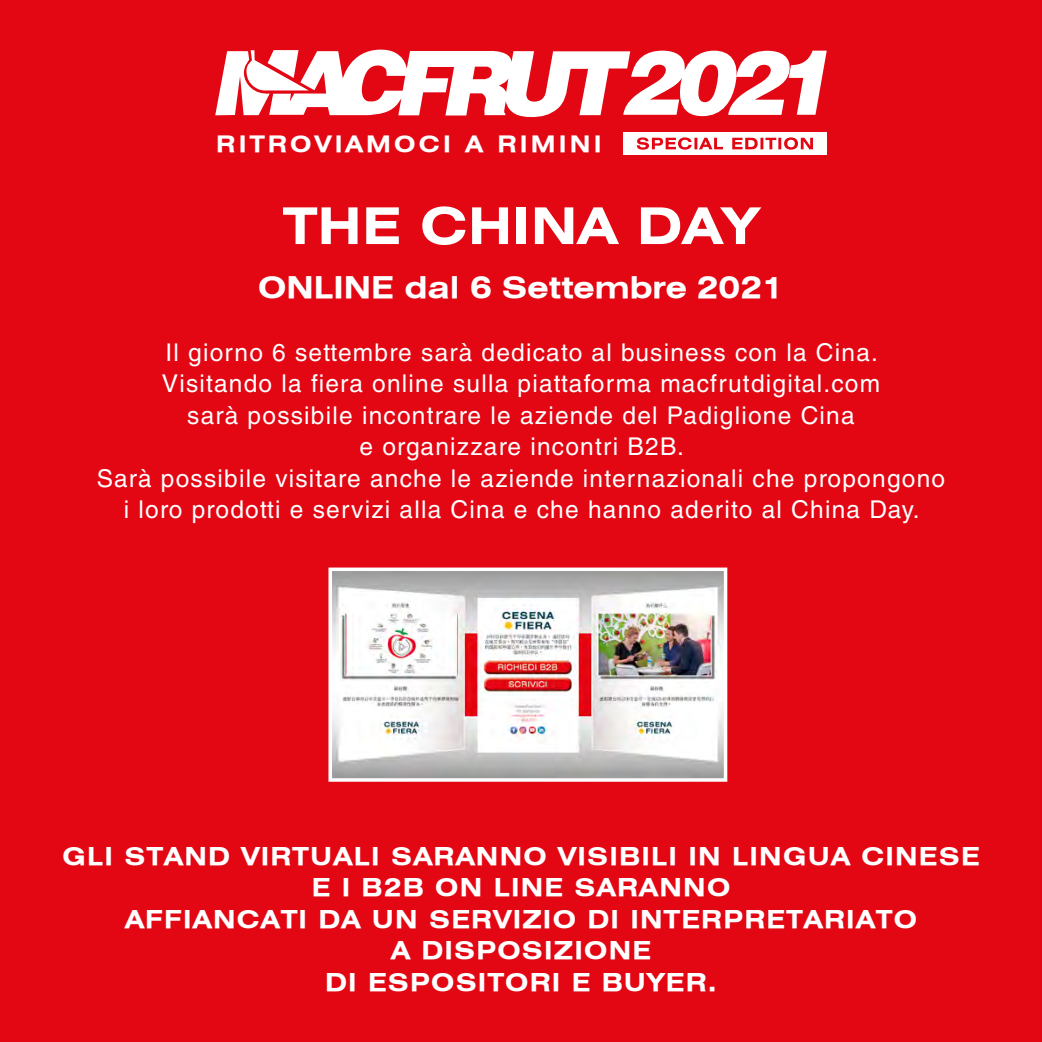
<style>
.page{position:relative;width:1042px;height:1042px;background:#e30613}
.page>*{position:absolute;margin:0;border:0;box-sizing:border-box;transform-origin:0 0}
.t1{font:50.75px "Swiss 721 Bold Extended BT";letter-spacing:.01em;color:#fff}
.t2{font:29.75px "Swiss 721 Bold Extended BT";color:#fff}
.t3{font:24.5px/31.5px "Helvetica LT Std";letter-spacing:.05em;color:#fff;text-align:center}
.t4{font:24.5px/31.5px "Swiss 721 Bold Extended BT";letter-spacing:.05em;color:#fff;text-align:center}
.t5{font:22.57px "Swiss 721 Bold Extended BT";letter-spacing:.14em;color:#fff}
</style>
<div class="page">
<div style="left:623px;top:132px;width:203px;height:23px;background:#fff"></div>
<svg style="left:637px;top:137px;width:176px;height:13px"></svg>
<svg style="left:215px;top:49px;width:612px;height:68px"></svg>
<img style="left:333px;top:572px;width:389px;height:205px">
<div style="left:328px;top:567px;width:399px;height:215px;border:4px solid #fff"></div>
<p class="t5" style="left:216px;top:131px;width:387px">RITROVIAMOCI A RIMINI</p>
<h1 class="t1" style="left:283px;top:195px;width:477px">THE CHINA DAY</h1>
<p class="t2" style="left:258px;top:270px;width:527px">ONLINE dal 6 Settembre 2021</p>
<p class="t3" style="left:97px;top:336px;width:850px">Il giorno 6 settembre sarà dedicato al business con la Cina.<br>Visitando la fiera online sulla piattaforma macfrutdigital.com<br>sarà possibile incontrare le aziende del Padiglione Cina<br>e organizzare incontri B2B.<br>Sarà possibile visitare anche le aziende internazionali che propongono i loro prodotti e servizi alla Cina e che hanno aderito al China Day.</p>
<p class="t4" style="left:62px;top:840px;width:919px">GLI STAND VIRTUALI SARANNO VISIBILI IN LINGUA CINESE<br>E I B2B ON LINE SARANNO<br>AFFIANCATI DA UN SERVIZIO DI INTERPRETARIATO<br>A DISPOSIZIONE<br>DI ESPOSITORI E BUYER.</p>
</div>
